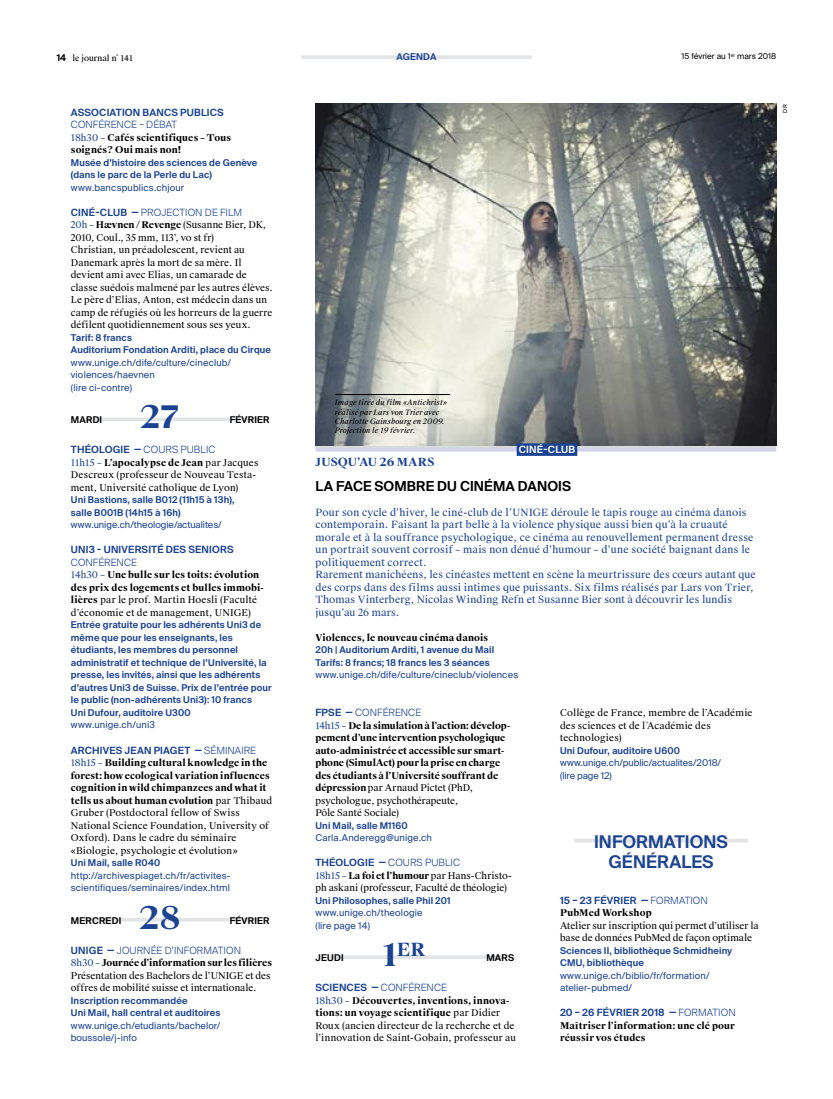
<style>
.page{position:relative;width:833px;height:1099px;background:#fff}
.page>*{position:absolute;margin:0;border:0;box-sizing:border-box;transform-origin:0 0}
.t1{font:700 31.25px "Suisse Works";color:#1a4392}
.t2{font:700 18.25px "Suisse Works";color:#1a4392}
.t3{font:600 17.5px/20px "Suisse Intl";letter-spacing:.005em;color:#1a4392;text-align:center}
.t4{font:600 13.75px "Suisse Intl";letter-spacing:.01em;color:#000}
.t5{font:700 11.25px "Suisse Works";letter-spacing:.005em;color:#1a4392}
.t6{font:10px/12.5px "Suisse Works";letter-spacing:.02em;color:#1a4392}
.t7{font:300 10px "Suisse Intl";letter-spacing:.01em;color:#1a4392}
.t8{font:600 10px "Suisse Intl";letter-spacing:.02em;color:#1a4392}
.t9{font:600 10px "Suisse Intl";letter-spacing:.02em;color:#fff}
.t10{font:9.38px/12.5px "Suisse Works";letter-spacing:.005em;color:#000}
.t11{font:600 9.38px/12.5px "Suisse Intl";letter-spacing:.015em;color:#1a4392}
.t12{font:700 9.38px/12.5px "Suisse Works";color:#000}
.t13{font:9.38px/12.5px "Suisse Intl";letter-spacing:.015em;color:#1a4392}
.t14{font:9.38px/12.5px "Suisse Intl";letter-spacing:-.005em;color:#1a4392}
.t15{font:600 9.38px "Suisse Intl";letter-spacing:.025em;color:#000}
.t16{font:8.12px "Suisse Intl";color:#000}
.t17{font:8.12px "Suisse Works";color:#000}
.t18{font:italic 7.5px/9px "Suisse Works";color:#000}
.t19{font:5.62px "Suisse Intl";color:#000}
.s1{font-family:"Suisse Intl";font-weight:600;font-size:9.38px}
.s2{font-weight:400;color:#1a4392}
.s3{font-weight:600}
.s4{color:#1a4392}
.s5{font-weight:700}
.s6{font-weight:400}
.s7{font-weight:300}
.s8{font-size:31.25px}
</style>
<div class="page">
<svg style="left:85px;top:417px;width:174px;height:4px"></svg>
<svg style="left:85px;top:918px;width:174px;height:3px"></svg>
<hr style="left:330px;top:955px;width:173px;height:4px;background:#e3e4e6">
<svg style="left:574px;top:839px;width:174px;height:3px"></svg>
<hr style="left:301px;top:55px;width:230px;height:4px;background:#e3e4e6">
<img style="left:315px;top:103px;width:461px;height:342px">
<hr style="left:315px;top:448px;width:461px;height:3px;background:#d3d4e9">
<div style="left:516px;top:443px;width:61px;height:13px;background:#1a4392"></div>
<hr style="left:335px;top:394px;width:115px;height:1px;background:#000">
<p class="t17" style="left:57px;top:53px;width:78px"><span class="s1">14</span> le journal n˚ 141</p>
<p class="t8" style="left:71px;top:106px;width:154px">ASSOCIATION BANCS PUBLICS</p>
<p class="t7" style="left:71px;top:119px;width:108px">CONFÉRENCE – DÉBAT</p>
<p class="t12" style="left:71px;top:131px;width:162px"><span class="s2">18h30 –</span> Cafés scientifiques – Tous soignés? Oui mais non!</p>
<p class="t11" style="left:71px;top:156px;width:188px">Musée d’histoire des sciences de Genève (dans le parc de la Perle du Lac)</p>
<p class="t13" style="left:71px;top:181px;width:115px">www.bancspublics.chjour</p>
<p class="t7" style="left:71px;top:206px;width:173px"><span class="s3">CINÉ-CLUB —</span> PROJECTION DE FILM</p>
<p class="t10" style="left:71px;top:219px;width:203px"><span class="s4">20h –</span> <span class="s5">Hævnen / Revenge</span> (Susanne Bier, DK, 2010, Coul., 35 mm, 113’, vo st fr)<br>Christian, un préadolescent, revient au Danemark après la mort de sa mère. Il devient ami avec Elias, un camarade de classe suédois malmené par les autres élèves.<br>Le père d’Elias, Anton, est médecin dans un camp de réfugiés où les horreurs de la guerre défilent quotidiennement sous ses yeux.</p>
<p class="t11" style="left:71px;top:331px;width:202px">Tarif: 8 francs<br>Auditorium Fondation Arditi, place du Cirque</p>
<p class="t13" style="left:71px;top:356px;width:162px">www.unige.ch/dife/culture/cineclub/ violences/haevnen<br>(lire ci-contre)</p>
<p class="t15" style="left:71px;top:414px;width:33px">MARDI</p>
<h1 class="t1" style="left:139px;top:398px;width:42px">27</h1>
<p class="t15" style="left:230px;top:414px;width:41px">FÉVRIER</p>
<p class="t7" style="left:71px;top:444px;width:146px"><span class="s3">THÉOLOGIE —</span> COURS PUBLIC</p>
<p class="t10" style="left:71px;top:456px;width:189px"><span class="s4">11h15 –</span> <span class="s5">L’apocalypse de Jean</span> par Jacques<br>Descreux (professeur de Nouveau Testa&shy;ment, Université catholique de Lyon)</p>
<p class="t11" style="left:71px;top:494px;width:165px">Uni Bastions, salle B012 (11h15 à 13h), salle B001B (14h15 à 16h)</p>
<p class="t14" style="left:71px;top:519px;width:152px">www.unige.ch/theologie/actualites/</p>
<p class="t8" style="left:71px;top:544px;width:164px">UNI3 - UNIVERSITÉ DES SENIORS</p>
<p class="t7" style="left:71px;top:556px;width:68px">CONFÉRENCE</p>
<p class="t12" style="left:71px;top:569px;width:194px"><span class="s2">14h30 –</span> Une bulle sur les toits: évolution des prix des logements et bulles immobi&shy;lières <span class="s6">par le prof. Martin Hoesli (Faculté d’économie et de management, UNIGE)</span></p>
<p class="t11" style="left:71px;top:619px;width:202px">Entrée gratuite pour les adhérents Uni3 de même que pour les enseignants, les étudiants, les membres du personnel administratif et technique de l’Université, la presse, les invités, ainsi que les adhérents d’autres Uni3 de Suisse. Prix de l’entrée pour le public (non-adhérents Uni3): 10 francs<br>Uni Dufour, auditoire U300</p>
<p class="t13" style="left:71px;top:719px;width:86px">www.unige.ch/uni3</p>
<p class="t8" style="left:71px;top:744px;width:187px">ARCHIVES JEAN PIAGET — <span class="s7">SÉMINAIRE</span></p>
<p class="t10" style="left:71px;top:756px;width:203px"><span class="s4">18h15 –</span> <span class="s5">Building cultural knowledge in the forest: how ecological variation influences cognition in wild chimpanzees and what it tells us about human evolution</span> par Thibaud Gruber (Postdoctoral fellow of Swiss National Science Foundation, University of Oxford). Dans le cadre du séminaire «Biologie, psychologie et évolution»</p>
<p class="t11" style="left:71px;top:856px;width:91px">Uni Mail, salle R040</p>
<p class="t13" style="left:71px;top:869px;width:161px">http://archivespiaget.ch/fr/activites&shy;scientifiques/seminaires/index.html</p>
<p class="t15" style="left:71px;top:914px;width:52px">MERCREDI</p>
<h1 class="t1" style="left:139px;top:898px;width:44px">28</h1>
<p class="t15" style="left:230px;top:914px;width:41px">FÉVRIER</p>
<p class="t7" style="left:71px;top:944px;width:172px"><span class="s3">UNIGE —</span> JOURNÉE D’INFORMATION</p>
<p class="t10" style="left:71px;top:956px;width:203px"><span class="s4">8h30 –</span> <span class="s5">Journée d’information sur les filières<br></span>Présentation des Bachelors de l’UNIGE et des offres de mobilité suisse et internationale.</p>
<p class="t11" style="left:71px;top:994px;width:151px">Inscription recommandée<br>Uni Mail, hall central et auditoires</p>
<p class="t13" style="left:71px;top:1019px;width:151px">www.unige.ch/etudiants/bachelor/ boussole/j-info</p>
<p class="t11" style="left:396px;top:51px;width:41px">AGENDA</p>
<p class="t16" style="left:681px;top:52px;width:96px">15 février au 1<sup>er</sup> mars 2018</p>
<p class="t19" style="left:782px;top:113px;width:10px;rotate:-90deg">DR</p>
<p class="t18" style="left:335px;top:398px;width:114px">Image tirée du film «Antichrist» réalisé par Lars von Trier avec<br>Charlotte Gainsbourg en 2009.<br>Projection le 19 février.</p>
<p class="t9" style="left:519px;top:444px;width:58px">CINÉ-CLUB</p>
<p class="t5" style="left:315px;top:455px;width:121px">JUSQU’AU 26 MARS</p>
<h3 class="t4" style="left:315px;top:478px;width:257px">LA FACE SOMBRE DU CINÉMA DANOIS</h3>
<p class="t6" style="left:315px;top:506px;width:442px">Pour son cycle d’hiver, le ciné-club de l’UNIGE déroule le tapis rouge au cinéma danois contemporain. Faisant la part belle à la violence physique aussi bien qu’à la cruauté morale et à la souffrance psychologique, ce cinéma au renouvellement permanent dresse un portrait souvent corrosif – mais non dénué d’humour – d’une société baignant dans le politiquement correct.<br>Rarement manichéens, les cinéastes mettent en scène la meurtrissure des cœurs autant que des corps dans des films aussi intimes que puissants. Six films réalisés par Lars von Trier, Thomas Vinterberg, Nicolas Winding Refn et Susanne Bier sont à découvrir les lundis jusqu’au 26 mars.</p>
<p class="t12" style="left:315px;top:631px;width:174px">Violences, le nouveau cinéma danois</p>
<p class="t11" style="left:315px;top:644px;width:180px">20h | Auditorium Arditi, 1 avenue du Mail<br>Tarifs: 8 francs; 18 francs les 3 séances</p>
<p class="t13" style="left:315px;top:669px;width:204px">www.unige.ch/dife/culture/cineclub/violences</p>
<p class="t7" style="left:315px;top:706px;width:107px"><span class="s3">FPSE —</span> CONFÉRENCE</p>
<p class="t12" style="left:315px;top:719px;width:196px"><span class="s2">14h15 –</span> De la simulation à l’action: dévelop&shy;pement d’une intervention psychologique auto-administrée et accessible sur smart&shy;phone (SimulAct) pour la prise en charge des étudiants à l’Université souffrant de dépression <span class="s6">par Arnaud Pictet (PhD, psychologue, psychothérapeute,<br>Pôle Santé Sociale)</span></p>
<p class="t11" style="left:315px;top:819px;width:94px">Uni Mail, salle M1160</p>
<p class="t13" style="left:315px;top:831px;width:118px">Carla.Anderegg@unige.ch</p>
<p class="t7" style="left:315px;top:856px;width:146px"><span class="s3">THÉOLOGIE —</span> COURS PUBLIC</p>
<p class="t10" style="left:315px;top:869px;width:198px"><span class="s4">18h15 –</span> <span class="s5">La foi et l’humour</span> par Hans-Christo&shy;ph askani (professeur, Faculté de théologie)</p>
<p class="t11" style="left:315px;top:894px;width:137px">Uni Philosophes, salle Phil 201</p>
<p class="t13" style="left:315px;top:906px;width:109px">www.unige.ch/theologie (lire page 14)</p>
<p class="t15" style="left:315px;top:952px;width:30px">JEUDI</p>
<h2 class="t2" style="left:383px;top:937px;width:45px"><span class="s8">1</span>ER</h2>
<p class="t15" style="left:486px;top:952px;width:29px">MARS</p>
<p class="t7" style="left:315px;top:981px;width:133px"><span class="s3">SCIENCES —</span> CONFÉRENCE</p>
<p class="t10" style="left:315px;top:994px;width:202px"><span class="s4">18h30 –</span> <span class="s5">Découvertes, inventions, innova&shy;tions: un voyage scientifique</span> par Didier Roux (ancien directeur de la recherche et de l’innovation de Saint-Gobain, professeur au</p>
<p class="t10" style="left:560px;top:706px;width:194px">Collège de France, membre de l’Académie des sciences et de l´Académie des technologies)</p>
<p class="t11" style="left:560px;top:744px;width:122px">Uni Dufour, auditoire U600</p>
<p class="t14" style="left:560px;top:756px;width:163px">www.unige.ch/public/actualites/2018/ (lire page 12)</p>
<h3 class="t3" style="left:594px;top:831px;width:135px">INFORMATIONS<br>GÉNÉRALES</h3>
<p class="t8" style="left:560px;top:894px;width:149px">15 – 23 FÉVRIER — <span class="s7">FORMATION</span></p>
<p class="t12" style="left:560px;top:906px;width:93px">PubMed Workshop</p>
<p class="t10" style="left:560px;top:919px;width:200px">Atelier sur inscription qui permet d’utiliser la base de données PubMed de façon optimale</p>
<p class="t11" style="left:560px;top:944px;width:174px">Sciences II, bibliothèque Schmidheiny<br>CMU, bibliothèque</p>
<p class="t13" style="left:560px;top:969px;width:151px">www.unige.ch/biblio/fr/formation/ atelier-pubmed/</p>
<p class="t8" style="left:560px;top:1006px;width:177px">20 – 26 FÉVRIER 2018 — <span class="s7">FORMATION</span></p>
<p class="t12" style="left:560px;top:1019px;width:176px">Maîtriser l’information: une clé pour réussir vos études</p>
</div>
